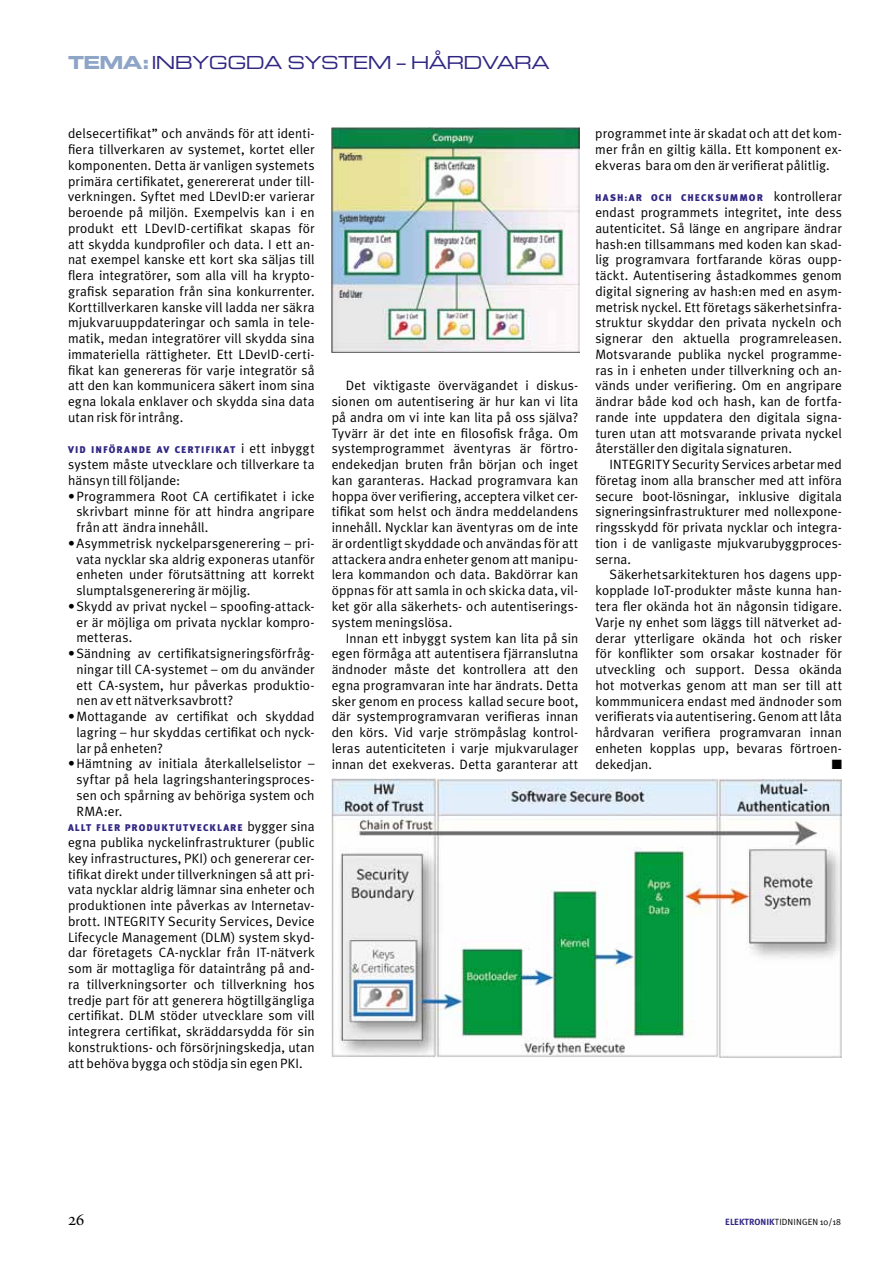
<style>
.page{position:relative;width:893px;height:1263px;background:#fff}
.page>*{position:absolute;margin:0;border:0;box-sizing:border-box;transform-origin:0 0}
.t1{font:18px "Eurostile Extended Two";letter-spacing:-.04em;color:#312783}
.t2{font:13.5px/15.8px "Meta Plus Normal";letter-spacing:.01em;color:#000;text-align:justify}
.t3{font:13.5px "Zapf Dingbats ITC";color:#000}
.t4{font:900 9.75px "Meta Plus";letter-spacing:.115em;color:#312783}
.t5{font:9px "Meta Plus Normal";letter-spacing:.01em;color:#000}
.s1{font-family:"Eurostile Bold Extended Two";color:#8ea5c8}
.s2{font-family:"Meta Plus Normal";font-weight:400;font-size:13.5px;color:#000}
.s3{font-family:"Meta Plus";font-weight:700;color:#312783}
</style>
<div class="page">
<img style="left:332px;top:778px;width:510px;height:279px">
<img style="left:332px;top:128px;width:247px;height:225px">
<h1 class="t1" style="left:68px;top:51px;width:483px"><span class="s1">TEMA:</span>INBYGGDA SYSTEM – HÅRDVARA</h1>
<p class="t2" style="left:68px;top:126px;width:248px">delsecertifikat” och används för att identi&shy;fiera tillverkaren av systemet, kortet eller komponenten. Detta är vanligen systemets primära certifikatet, generererat under till&shy;verkningen. Syftet med LDevID:er varierar beroende på miljön. Exempelvis kan i en produkt ett LDevID-certifikat skapas för att skydda kundprofiler och data. I ett an&shy;nat exempel kanske ett kort ska säljas till flera integratörer, som alla vill ha krypto&shy;grafisk separation från sina konkurrenter.<br>Korttillverkaren kanske vill ladda ner säkra mjukvaruuppdateringar och samla in tele&shy;matik, medan integratörer vill skydda sina immateriella rättigheter. Ett LDevID-certi&shy;fikat kan genereras för varje integratör så att den kan kommunicera säkert inom sina egna lokala enklaver och skydda sina data utan risk för intrång.</p>
<p class="t4" style="left:68px;top:444px;width:248px">VID INFÖRANDE AV CERTIFIKAT <span class="s2">i ett inbyggt</span></p>
<p class="t2" style="left:68px;top:456px;width:248px">system måste utvecklare och tillverkare ta hänsyn till följande:</p>
<p class="t2" style="left:76px;top:488px;width:240px;text-indent:-8px">• Programmera Root CA certifikatet i icke skrivbart minne för att hindra angripare från att ändra innehåll.</p>
<p class="t2" style="left:76px;top:535px;width:240px;text-indent:-8px">• Asymmetrisk nyckelparsgenerering – pri&shy;vata nycklar ska aldrig exponeras utanför enheten under förutsättning att korrekt slumptalsgenerering är möjlig.</p>
<p class="t2" style="left:76px;top:598px;width:240px;text-indent:-8px">• Skydd av privat nyckel – spoofing-attack&shy;er är möjliga om privata nycklar kompro&shy;metteras.</p>
<p class="t2" style="left:76px;top:645px;width:240px;text-indent:-8px">• Sändning av certifikatsigneringsförfråg&shy;ningar till CA-systemet – om du använder ett CA-system, hur påverkas produktio&shy;nen av ett nätverksavbrott?</p>
<p class="t2" style="left:76px;top:708px;width:240px;text-indent:-8px">• Mottagande av certifikat och skyddad lagring – hur skyddas certifikat och nyck&shy;lar på enheten?</p>
<p class="t2" style="left:76px;top:756px;width:240px;text-indent:-8px">• Hämtning av initiala återkallelselistor – syftar på hela lagringshanteringsproces&shy;sen och spårning av behöriga system och RMA:er.</p>
<p class="t4" style="left:68px;top:822px;width:248px">ALLT FLER PRODUKTUTVECKLARE <span class="s2">bygger sina</span></p>
<p class="t2" style="left:68px;top:834px;width:248px">egna publika nyckelinfrastrukturer (public key infrastructures, PKI) och genererar cer&shy;tifikat direkt under tillverkningen så att pri&shy;vata nycklar aldrig lämnar sina enheter och produktionen inte påverkas av Internetav&shy;brott. INTEGRITY Security Services, Device Lifecycle Management (DLM) system skyd&shy;dar företagets CA-nycklar från IT-nätverk som är mottagliga för dataintrång på and&shy;ra tillverkningsorter och tillverkning hos tredje part för att generera högtillgängliga certifikat. DLM stöder utvecklare som vill integrera certifikat, skräddarsydda för sin konstruktions- och försörjningskedja, utan att behöva bygga och stödja sin egen PKI.</p>
<p class="t2" style="left:332px;top:378px;width:248px;text-indent:14px">Det viktigaste övervägandet i diskus&shy;sionen om autentisering är hur kan vi lita på andra om vi inte kan lita på oss själva?<br>Tyvärr är det inte en filosofisk fråga. Om systemprogrammet äventyras är förtro&shy;endekedjan bruten från början och inget kan garanteras. Hackad programvara kan hoppa över verifiering, acceptera vilket cer&shy;tifikat som helst och ändra meddelandens innehåll. Nycklar kan äventyras om de inte är ordentligt skyddade och användas för att attackera andra enheter genom att manipu&shy;lera kommandon och data. Bakdörrar kan öppnas för att samla in och skicka data, vil&shy;ket gör alla säkerhets- och autentiserings&shy;system meningslösa.</p>
<p class="t2" style="left:332px;top:630px;width:248px;text-indent:14px">Innan ett inbyggt system kan lita på sin egen förmåga att autentisera fjärranslutna ändnoder måste det kontrollera att den egna programvaran inte har ändrats. Detta sker genom en process kallad secure boot, där systemprogramvaran verifieras innan den körs. Vid varje strömpåslag kontrol&shy;leras autenticiteten i varje mjukvarulager innan det exekveras. Detta garanterar att</p>
<p class="t2" style="left:595px;top:126px;width:248px">programmet inte är skadat och att det kom&shy;mer från en giltig källa. Ett komponent ex&shy;ekveras bara om den är verifierat pålitlig.</p>
<p class="t4" style="left:595px;top:192px;width:248px">HASH:AR OCH CHECKSUMMOR <span class="s2">kontrollerar</span></p>
<p class="t2" style="left:595px;top:204px;width:248px">endast programmets integritet, inte dess autenticitet. Så länge en angripare ändrar hash:en tillsammans med koden kan skad&shy;lig programvara fortfarande köras oupp&shy;täckt. Autentisering åstadkommes genom digital signering av hash:en med en asym&shy;metrisk nyckel. Ett företags säkerhetsinfra&shy;struktur skyddar den privata nyckeln och signerar den aktuella programreleasen.<br>Motsvarande publika nyckel programme&shy;ras in i enheten under tillverkning och an&shy;vänds under verifiering. Om en angripare ändrar både kod och hash, kan de fortfa&shy;rande inte uppdatera den digitala signa&shy;turen utan att motsvarande privata nyckel återställer den digitala signaturen.</p>
<p class="t2" style="left:595px;top:456px;width:248px;text-indent:14px">INTEGRITY Security Services arbetar med företag inom alla branscher med att införa secure boot-lösningar, inklusive digitala signeringsinfrastrukturer med nollexpone&shy;ringsskydd för privata nycklar och integra&shy;tion i de vanligaste mjukvarubyggproces&shy;serna.</p>
<p class="t2" style="left:595px;top:567px;width:248px;text-indent:14px">Säkerhetsarkitekturen hos dagens upp&shy;kopplade IoT-produkter måste kunna han&shy;tera fler okända hot än någonsin tidigare.<br>Varje ny enhet som läggs till nätverket ad&shy;derar ytterligare okända hot och risker för konflikter som orsakar kostnader för utveckling och support. Dessa okända hot motverkas genom att man ser till att kommmunicera endast med ändnoder som verifierats via autentisering. Genom att låta hårdvaran verifiera programvaran innan enheten kopplas upp, bevaras förtroen&shy;dekedjan.</p>
<p class="t3" style="left:832px;top:757px;width:12px">■</p>
<p class="t5" style="left:725px;top:1216px;width:117px"><span class="s3">ELEKTRONIK</span>TIDNINGEN 10/18</p>
</div>
